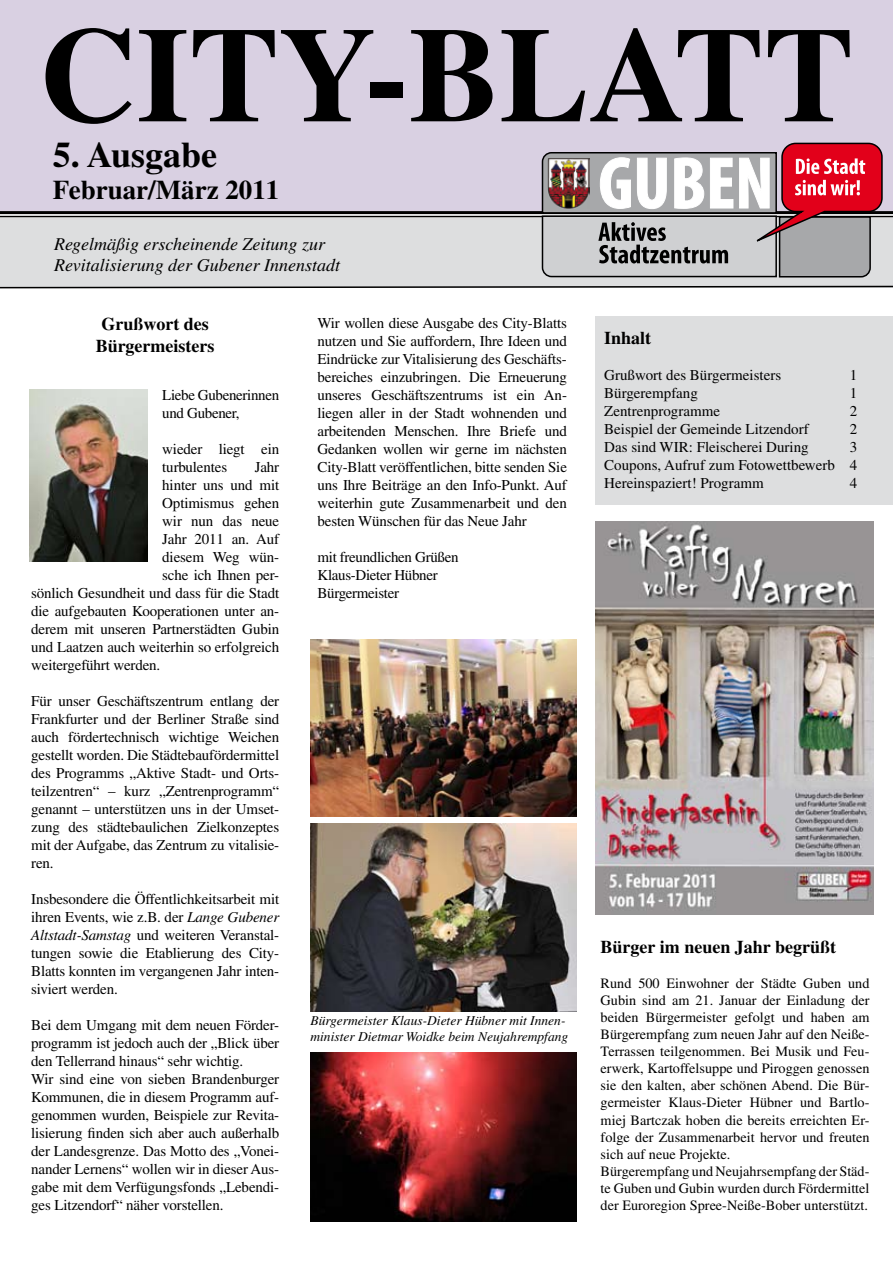
<style>
.page{position:relative;width:893px;height:1263px;background:#fff}
.page>*{position:absolute;margin:0;border:0;box-sizing:border-box;transform-origin:0 0}
.t1{font:700 135px "Times";color:#000}
.t2{font:700 condensed 73.95px "Myriad Pro";color:#fff}
.t3{font:700 36px "Times";color:#000}
.t4{font:700 27px "Times";color:#000}
.t5{font:italic 18px/21.6px "Times";color:#000}
.t6{font:700 18px/21.6px "Times";color:#000;text-align:center}
.t7{font:15px/18px "Times";letter-spacing:-.01em;color:#000}
.t8{font:14.25px/17.1px "Times";color:#000}
.t9{font:italic 13.5px/16.2px "Times";color:#000}
.s1{font-style:italic}
</style>
<div class="page">
<div style="left:0;top:218px;width:893px;height:70px;background:#dddedf"></div>
<hr style="left:0;top:216px;width:893px;height:1px;background:#000">
<div style="left:0;top:0;width:893px;height:213px;background:#d9d0e2"></div>
<hr style="left:0;top:211px;width:893px;height:3px;background:#000">
<svg style="left:541px;top:142px;width:342px;height:136px"></svg>
<img style="left:547px;top:157px;width:43px;height:51px">
<img style="left:30px;top:390px;width:118px;height:171px">
<svg style="left:0;top:285px;width:893px;height:4px"></svg>
<div style="left:595px;top:316px;width:298px;height:189px;background:#dddedf"></div>
<img style="left:595px;top:522px;width:278px;height:392px">
<img style="left:310px;top:640px;width:267px;height:176px">
<img style="left:310px;top:823px;width:267px;height:189px">
<img style="left:310px;top:1052px;width:267px;height:169px">
<h1 class="t1" style="left:39px;top:-5px;width:816px">CITY-BLATT</h1>
<h2 class="t2" style="left:598px;top:137px;width:176px">GUBEN</h2>
<h3 class="t3" style="left:53px;top:133px;width:166px">5. Ausgabe</h3>
<h3 class="t4" style="left:53px;top:174px;width:228px">Februar/März 2011</h3>
<p class="t5" style="left:54px;top:233px;width:288px">Regelmäßig erscheinende Zeitung zur<br>Revitalisierung der Gubener Innenstadt</p>
<p class="t6" style="left:96px;top:313px;width:120px">Grußwort des<br>Bürgermeisters</p>
<p class="t7" style="left:162px;top:386px;width:118px">Liebe Gubenerinnen und Gubener,</p>
<p class="t7" style="left:162px;top:440px;width:118px">wieder liegt ein turbulentes</p>
<p class="t7" style="left:255px;top:458px;width:26px">Jahr</p>
<p class="t7" style="left:162px;top:476px;width:118px">hinter uns und mit</p>
<p class="t7" style="left:162px;top:494px;width:118px">Optimismus gehen</p>
<p class="t7" style="left:162px;top:512px;width:118px">wir nun das neue</p>
<p class="t7" style="left:162px;top:530px;width:118px">Jahr 2011 an. Auf</p>
<p class="t7" style="left:162px;top:548px;width:118px">diesem Weg wün-</p>
<p class="t7" style="left:162px;top:566px;width:118px">sche ich Ihnen per-</p>
<p class="t7" style="left:31px;top:584px;width:250px">sönlich Gesundheit und dass für die Stadt</p>
<p class="t7" style="left:31px;top:602px;width:250px">die aufgebauten Kooperationen unter an-</p>
<p class="t7" style="left:31px;top:620px;width:250px">derem mit unseren Partnerstädten Gubin</p>
<p class="t7" style="left:31px;top:638px;width:250px">und Laatzen auch weiterhin so erfolgreich</p>
<p class="t7" style="left:31px;top:656px;width:131px">weitergeführt werden.</p>
<p class="t7" style="left:31px;top:692px;width:250px;text-align:justify">Für unser Geschäftszentrum entlang der Frankfurter und der Berliner Straße sind auch fördertechnisch wichtige Weichen gestellt worden. Die Städtebaufördermittel des Programms „Aktive Stadt- und Orts&shy;teilzentren“ – kurz „Zentrenprogramm“ genannt – unterstützen uns in der Umset&shy;zung des städtebaulichen Zielkonzeptes mit der Aufgabe, das Zentrum zu vitalisie&shy;ren.</p>
<p class="t7" style="left:31px;top:890px;width:250px;text-align:justify">Insbesondere die Öffentlichkeitsarbeit mit ihren Events, wie z.B. der <span class="s1">Lange Gubener Altstadt-Samstag</span> und weiteren Veranstal&shy;tungen sowie die Etablierung des City-Blatts konnten im vergangenen Jahr inten&shy;siviert werden.</p>
<p class="t7" style="left:31px;top:1016px;width:250px">Bei dem Umgang mit dem neuen Förder&shy;programm ist jedoch auch der „Blick über den Tellerrand hinaus“ sehr wichtig.<br>Wir sind eine von sieben Brandenburger Kommunen, die in diesem Programm auf&shy;genommen wurden, Beispiele zur Revita&shy;lisierung finden sich aber auch außerhalb der Landesgrenze. Das Motto des „Vonei&shy;nander Lernens“ wollen wir in dieser Aus&shy;gabe mit dem Verfügungsfonds „Lebendi&shy;ges Litzendorf“ näher vorstellen.</p>
<p class="t7" style="left:317px;top:314px;width:251px;text-align:justify">Wir wollen diese Ausgabe des City-Blatts nutzen und Sie auffordern, Ihre Ideen und Eindrücke zur Vitalisierung des Geschäfts&shy;bereiches einzubringen. Die Erneuerung unseres Geschäftszentrums ist ein An&shy;liegen aller in der Stadt wohnenden und arbeitenden Menschen. Ihre Briefe und Gedanken wollen wir gerne im nächsten City-Blatt veröffentlichen, bitte senden Sie uns Ihre Beiträge an den Info-Punkt. Auf weiterhin gute Zusammenarbeit und den besten Wünschen für das Neue Jahr</p>
<p class="t7" style="left:317px;top:548px;width:143px">mit freundlichen Grüßen<br>Klaus-Dieter Hübner<br>Bürgermeister</p>
<p class="t9" style="left:310px;top:1012px;width:259px">Bürgermeister Klaus-Dieter Hübner mit Innen&shy;minister Dietmar Woidke beim Neujahrempfang</p>
<p class="t6" style="left:604px;top:327px;width:49px">Inhalt</p>
<p class="t7" style="left:604px;top:366px;width:232px">Grußwort des Bürgermeisters<br>Bürgerempfang<br>Zentrenprogramme<br>Beispiel der Gemeinde Litzendorf<br>Das sind WIR: Fleischerei During<br>Coupons, Aufruf zum Fotowettbewerb<br>Hereinspaziert! Programm</p>
<p class="t7" style="left:850px;top:366px;width:9px;text-align:justify">1<br>1<br>2<br>2<br>3<br>4<br>4</p>
<p class="t6" style="left:601px;top:935px;width:237px">Bürger im neuen Jahr begrüßt</p>
<p class="t8" style="left:601px;top:974px;width:270px">Rund 500 Einwohner der Städte Guben und Gubin sind am 21. Januar der Einladung der beiden Bürgermeister gefolgt und haben am Bürgerempfang zum neuen Jahr auf den Neiße-Terrassen teilgenommen. Bei Musik und Feu&shy;erwerk, Kartoffelsuppe und Piroggen genossen sie den kalten, aber schönen Abend. Die Bür&shy;germeister Klaus-Dieter Hübner und Bartlo&shy;miej Bartczak hoben die bereits erreichten Er&shy;folge der Zusammenarbeit hervor und freuten sich auf neue Projekte.<br>Bürgerempfang und Neujahrsempfang der Städ&shy;te Guben und Gubin wurden durch Fördermittel der Euroregion Spree-Neiße-Bober unterstützt.</p>
</div>
